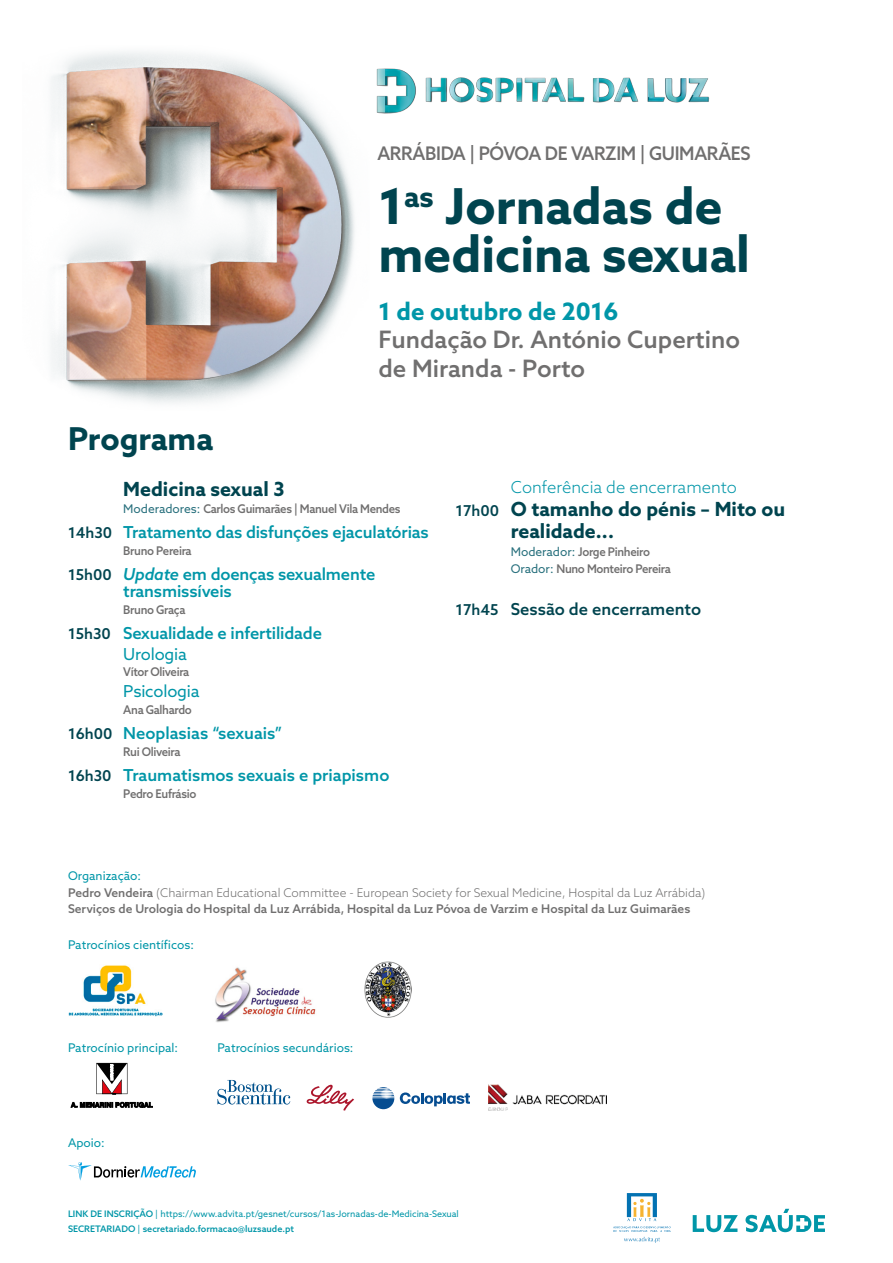
<style>
.page{position:relative;width:893px;height:1263px;background:#fff}
.page>*{position:absolute;margin:0;border:0;box-sizing:border-box;transform-origin:0 0}
.t1{font:700 49.5px/48px "Azo Sans";color:#00444f}
.t2{font:700 31.5px "Azo Sans";color:#00444f}
.t3{font:500 24px/28.8px "Azo Sans";color:#706f6f}
.t4{font:700 24px "Azo Sans";color:#0096a8}
.t5{font:700 19.5px/22.5px "Azo Sans";color:#00444f}
.t6{font:500 18.75px "Azo Sans";letter-spacing:-.02em;color:#706f6f;scale:.95 1}
.t7{font:500 16.5px/16.5px "Azo Sans";letter-spacing:-.01em;color:#0096a8}
.t8{font:300 16.5px "Azo Sans";color:#0096a8}
.t9{font:500 16.5px "Azo Sans";color:#00444f}
.t10{font:16.5px "Azo Sans";letter-spacing:-.01em;color:#0096a8}
.t11{font:500 12px/16.5px "Azo Sans";color:#706f6f}
.t12{font:500 12px/17.2px "Azo Sans";letter-spacing:-.03em;color:#706f6f;scale:.95 1}
.t13{font:12px "Azo Sans";color:#0096a8}
.t14{font:9px/14.7px "Azo Sans";color:#0096a8}
.s1{font-weight:400;color:#28707d}
.s2{font-size:15px;color:#00444f}
.s3{font-style:italic}
.s4{font-weight:400}
.s5{font-weight:500;font-size:15px}
.s6{font-size:15px}
.s7{font-weight:400;color:#0096a8}
.s8{font-weight:300}
.s9{font-weight:500}
</style>
<div class="page">
<svg style="left:693px;top:1209px;width:132px;height:23px"></svg>
<img style="left:51px;top:52px;width:304px;height:351px">
<svg style="left:613px;top:1193px;width:58px;height:50px"></svg>
<img style="left:376px;top:68px;width:334px;height:46px">
<img style="left:68px;top:965px;width:94px;height:51px">
<img style="left:365px;top:961px;width:47px;height:56px">
<img style="left:215px;top:967px;width:101px;height:56px">
<svg style="left:217px;top:1080px;width:73px;height:24px"></svg>
<svg style="left:400px;top:1092px;width:70px;height:14px"></svg>
<svg style="left:372px;top:1087px;width:22px;height:22px"></svg>
<svg style="left:68px;top:1162px;width:128px;height:19px"></svg>
<img style="left:488px;top:1084px;width:118px;height:27px">
<svg style="left:307px;top:1085px;width:47px;height:26px"></svg>
<svg style="left:71px;top:1102px;width:82px;height:5px"></svg>
<svg style="left:96px;top:1063px;width:31px;height:32px"></svg>
<h3 class="t6" style="left:377px;top:141px;width:394px">ARRÁBIDA | PÓVOA DE VARZIM | GUIMARÃES</h3>
<h2 class="t2" style="left:68px;top:417px;width:147px">Programa</h2>
<h1 class="t1" style="left:378px;top:181px;width:373px">1<sup>as</sup> Jornadas de medicina sexual</h1>
<h3 class="t4" style="left:378px;top:295px;width:241px">1 de outubro de 2016</h3>
<h3 class="t3" style="left:378px;top:325px;width:363px">Fundação Dr. António Cupertino de Miranda - Porto</h3>
<h3 class="t5" style="left:123px;top:477px;width:163px">Medicina sexual 3</h3>
<p class="t12" style="left:123px;top:500px;width:293px"><span class="s1">Moderadores:</span> Carlos Guimarães | Manuel Vila Mendes</p>
<h3 class="t7" style="left:68px;top:523px;width:362px"><span class="s2">14h30</span> Tratamento das disfunções ejaculatórias</h3>
<p class="t12" style="left:123px;top:542px;width:73px">Bruno Pereira</p>
<h3 class="t7" style="left:123px;top:566px;width:254px;text-indent:-55px"><span class="s2">15h00</span> <span class="s3">Update</span> em doenças sexualmente transmissíveis</h3>
<p class="t12" style="left:123px;top:601px;width:67px">Bruno Graça</p>
<h3 class="t7" style="left:123px;top:622px;width:200px;line-height:20.7px;text-indent:-55px"><span class="s2">15h30</span> Sexualidade e infertilidade<br><span class="s4">Urologia</span></h3>
<p class="t12" style="left:123px;top:663px;width:71px">Vítor Oliveira</p>
<h3 class="t10" style="left:123px;top:680px;width:78px">Psicologia</h3>
<p class="t12" style="left:123px;top:701px;width:74px">Ana Galhardo</p>
<h3 class="t7" style="left:68px;top:725px;width:216px"><span class="s2">16h00</span> Neoplasias “sexuais”</h3>
<p class="t12" style="left:123px;top:743px;width:62px">Rui Oliveira</p>
<h3 class="t7" style="left:68px;top:767px;width:323px"><span class="s2">16h30</span> Traumatismos sexuais e priapismo</h3>
<p class="t12" style="left:123px;top:785px;width:78px">Pedro Eufrásio</p>
<h3 class="t8" style="left:511px;top:477px;width:228px">Conferência de encerramento</h3>
<h3 class="t5" style="left:511px;top:497px;width:276px;text-indent:-55px"><span class="s5">17h00</span> O tamanho do pénis – Mito ou realidade...</h3>
<p class="t12" style="left:511px;top:542px;width:170px"><span class="s1">Moderador:</span> Jorge Pinheiro<br><span class="s1">Orador:</span> Nuno Monteiro Pereira</p>
<h3 class="t9" style="left:455px;top:598px;width:247px"><span class="s6">17h45</span> Sessão de encerramento</h3>
<p class="t11" style="left:68px;top:867px;width:639px"><span class="s7">Organização:<br></span>Pedro Vendeira <span class="s8">(Chairman Educational Committee - European Society for Sexual Medicine, Hospital da Luz Arrábida)<br></span>Serviços de Urologia do Hospital da Luz Arrábida, Hospital da Luz Póvoa de Varzim e Hospital da Luz Guimarães</p>
<p class="t13" style="left:68px;top:937px;width:127px">Patrocínios científicos:</p>
<p class="t13" style="left:68px;top:1040px;width:112px">Patrocínio principal:</p>
<p class="t13" style="left:217px;top:1040px;width:138px">Patrocínios secundários:</p>
<p class="t13" style="left:68px;top:1134px;width:38px">Apoio:</p>
<p class="t14" style="left:68px;top:1206px;width:392px"><span class="s9">LINK DE INSCRIÇÃO</span> | https://www.advita.pt/gesnet/cursos/1as-Jornadas-de-Medicina-Sexual<br><span class="s9">SECRETARIADO</span> | <span class="s9">secretariado.formacao@luzsaude.pt</span></p>
</div>
